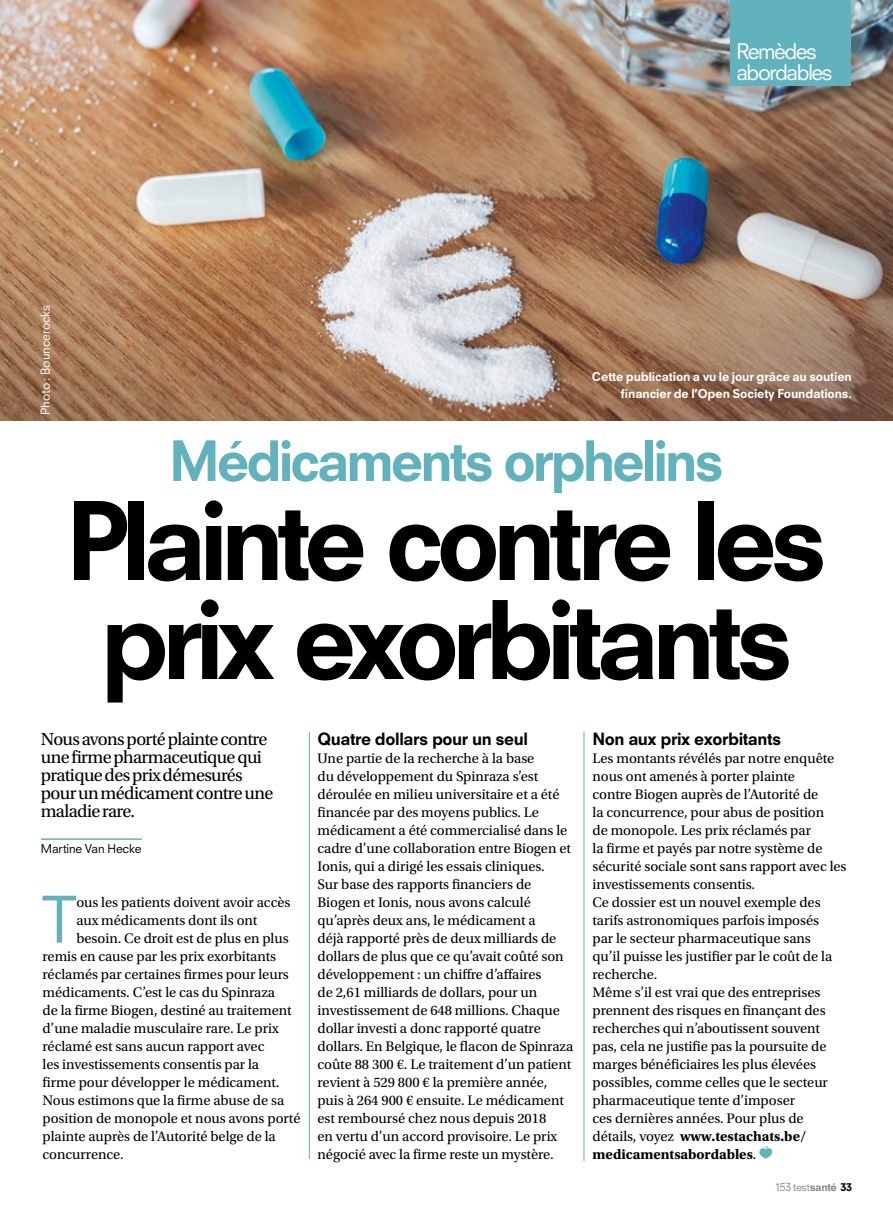
<style>
.page{position:relative;width:893px;height:1212px;background:#fff}
.page>*{position:absolute;margin:0;border:0;box-sizing:border-box;transform-origin:0 0}
.t1{font:800 105px/99px "Neuzeit SLT Std";letter-spacing:-.075em;color:#000;text-align:center}
.t2{font:62.4px "Neuzeit SLT Std";color:#62b2bd}
.t3{font:800 54px "Neuzeit SLT Std";letter-spacing:-.065em;color:#62b2bd}
.t4{font:21px/21px "Neuzeit SLT Std";letter-spacing:-.065em;color:#fff}
.t5{font:18.3px/18px "Utopia Std";letter-spacing:-.035em;color:#000}
.t6{font:800 16.5px "Neuzeit SLT Std";letter-spacing:-.025em;color:#000}
.t7{font:14.55px/18px "Utopia Std";letter-spacing:-.005em;color:#000}
.t8{font:800 12px/16.5px "Neuzeit SLT Std";letter-spacing:-.01em;color:#fff;text-align:right}
.t9{font:12px "Neuzeit SLT Std";letter-spacing:-.01em;color:#fff}
.t10{font:12px "Neuzeit SLT Std";letter-spacing:-.01em;color:#000}
.t11{font:10.5px "Neuzeit SLT Std";letter-spacing:-.025em;color:#868786}
.s1{font-weight:700}
.s2{font-weight:800}
.s3{font-weight:800;color:#000}
</style>
<div class="page">
<img style="left:0;top:0;width:893px;height:421px">
<hr style="left:41px;top:838px;width:101px;height:2px;background:#62b2bd">
<div style="left:730px;top:0;width:120px;height:86px;background:#62b2bd"></div>
<svg style="left:759px;top:1146px;width:13px;height:13px"></svg>
<hr style="left:309px;top:732px;width:1px;height:427px;background:#62b2bd">
<hr style="left:584px;top:732px;width:1px;height:429px;background:#62b2bd">
<h3 class="t4" style="left:736px;top:40px;width:98px">Remèdes abordables</h3>
<p class="t9" style="left:38px;top:415px;width:112px;rotate:-90deg">Photo : Bouncerocks</p>
<p class="t8" style="left:592px;top:368px;width:261px">Cette publication a vu le jour grâce au soutien financier de l’Open Society Foundations.</p>
<h3 class="t3" style="left:169px;top:428px;width:557px">Médicaments orphelins</h3>
<h1 class="t1" style="left:65px;top:491px;width:764px">Plainte contre les prix exorbitants</h1>
<p class="t5" style="left:41px;top:730px;width:234px">Nous avons porté plainte contre une firme pharmaceutique qui pratique des prix démesurés pour un médicament contre une maladie rare.</p>
<p class="t10" style="left:41px;top:841px;width:102px">Martine Van Hecke</p>
<h2 class="t2" style="left:42px;top:881px;width:36px">T</h2>
<p class="t7" style="left:76px;top:893px;width:216px">ous les patients doivent avoir accès</p>
<p class="t7" style="left:76px;top:911px;width:182px">aux médicaments dont ils ont</p>
<p class="t7" style="left:76px;top:929px;width:214px">besoin. Ce droit est de plus en plus</p>
<p class="t7" style="left:43px;top:947px;width:235px">remis en cause par les prix exorbitants</p>
<p class="t7" style="left:43px;top:965px;width:248px">réclamés par certaines firmes pour leurs</p>
<p class="t7" style="left:43px;top:983px;width:234px">médicaments. C’est le cas du Spinraza</p>
<p class="t7" style="left:43px;top:1001px;width:251px">de la firme Biogen, destiné au traitement</p>
<p class="t7" style="left:43px;top:1019px;width:238px">d’une maladie musculaire rare. Le prix</p>
<p class="t7" style="left:43px;top:1037px;width:223px">réclamé est sans aucun rapport avec</p>
<p class="t7" style="left:43px;top:1055px;width:218px">les investissements consentis par la</p>
<p class="t7" style="left:43px;top:1073px;width:238px">firme pour développer le médicament.</p>
<p class="t7" style="left:43px;top:1091px;width:243px">Nous estimons que la firme abuse de sa</p>
<p class="t7" style="left:43px;top:1109px;width:259px">position de monopole et nous avons porté</p>
<p class="t7" style="left:43px;top:1127px;width:235px">plainte auprès de l’Autorité belge de la</p>
<p class="t7" style="left:43px;top:1145px;width:83px">concurrence.</p>
<p class="t6" style="left:317px;top:728px;width:212px">Quatre dollars pour un seul</p>
<p class="t7" style="left:317px;top:749px;width:257px">Une partie de la recherche à la base<br>du développement du Spinraza s’est déroulée en milieu universitaire et a été financée par des moyens publics. Le médicament a été commercialisé dans le cadre d’une collaboration entre Biogen et Ionis, qui a dirigé les essais cliniques.<br>Sur base des rapports financiers de Biogen et Ionis, nous avons calculé qu’après deux ans, le médicament a<br>déjà rapporté près de deux milliards de dollars de plus que ce qu’avait coûté son développement : un chiffre d’affaires<br>de 2,61 milliards de dollars, pour un investissement de 648 millions. Chaque dollar investi a donc rapporté quatre dollars. En Belgique, le flacon de Spinraza coûte 88 300 €. Le traitement d’un patient revient à 529 800 € la première année, puis à 264 900 € ensuite. Le médicament est remboursé chez nous depuis 2018<br>en vertu d’un accord provisoire. Le prix négocié avec la firme reste un mystère.</p>
<p class="t6" style="left:592px;top:728px;width:190px">Non aux prix exorbitants</p>
<p class="t7" style="left:592px;top:749px;width:256px">Les montants révélés par notre enquête nous ont amenés à porter plainte<br>contre Biogen auprès de l’Autorité de<br>la concurrence, pour abus de position<br>de monopole. Les prix réclamés par<br>la firme et payés par notre système de sécurité sociale sont sans rapport avec les investissements consentis.<br>Ce dossier est un nouvel exemple des tarifs astronomiques parfois imposés<br>par le secteur pharmaceutique sans<br>qu’il puisse les justifier par le coût de la recherche.<br>Même s’il est vrai que des entreprises prennent des risques en finançant des recherches qui n’aboutissent souvent pas, cela ne justifie pas la poursuite de marges bénéficiaires les plus élevées possibles, comme celles que le secteur pharmaceutique tente d’imposer<br>ces dernières années. Pour plus de détails, voyez <span class="s1">www.testachats.be/ medicamentsabordables</span>.</p>
<p class="t11" style="left:775px;top:1180px;width:79px">153 test<span class="s2">santé</span> <span class="s3">33</span></p>
</div>
